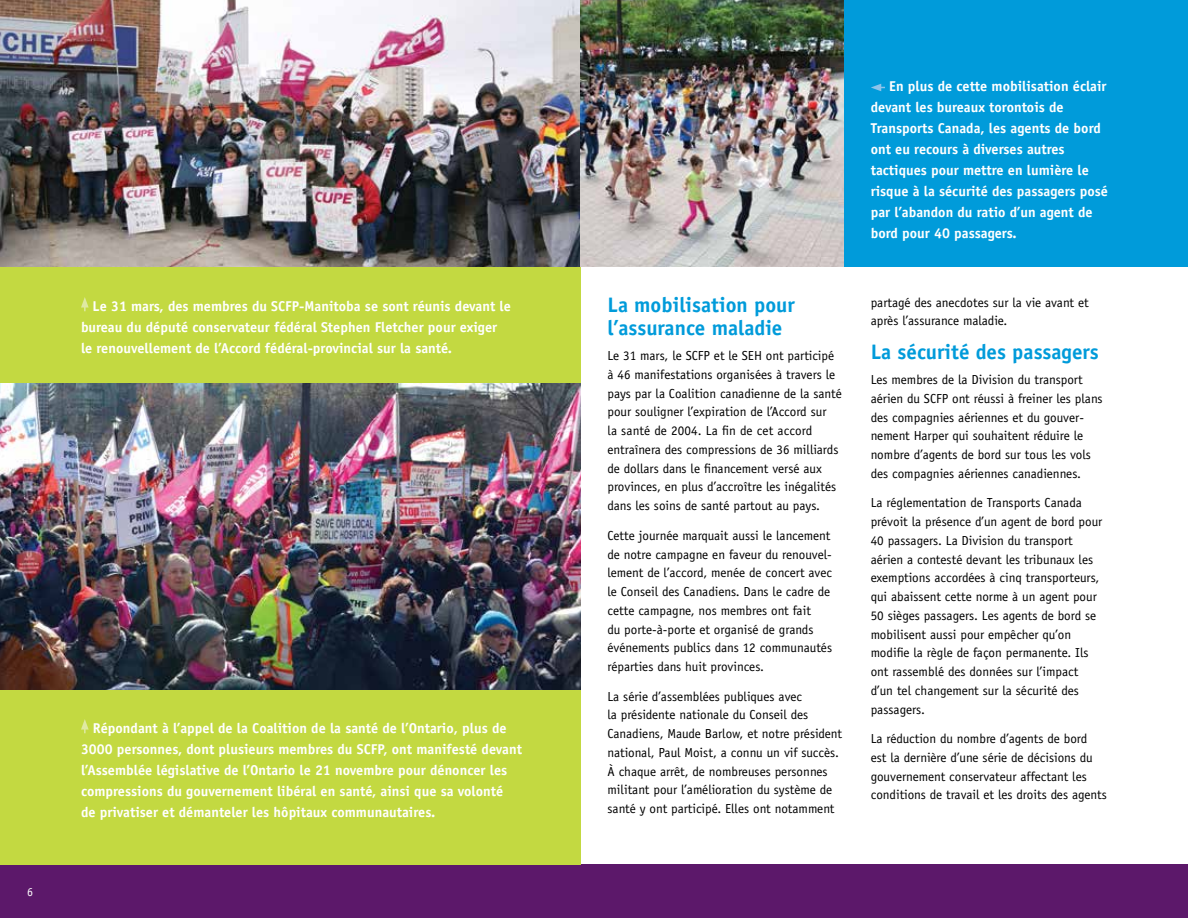
<style>
.page{position:relative;width:1188px;height:918px;background:#fff}
.page>*{position:absolute;margin:0;border:0;box-sizing:border-box;transform-origin:0 0}
.t1{font:700 21px/22.5px "Officina Sans Std";color:#009bda}
.t2{font:700 14.25px/21px "Officina Sans Std";color:#fff}
.t3{font:13.2px/18.8px "Officina Sans Std";color:#000}
.t4{font:12px "Officina Sans";color:#fff}
</style>
<div class="page">
<div style="left:0;top:865px;width:1188px;height:53px;background:#5c186a"></div>
<div style="left:0;top:267px;width:580px;height:598px;background:#c3d941"></div>
<div style="left:608px;top:0;width:580px;height:267px;background:#009bda"></div>
<svg style="left:81px;top:297px;width:8px;height:14px"></svg>
<img style="left:0;top:0;width:844px;height:267px">
<img style="left:0;top:383px;width:580px;height:306px">
<svg style="left:871px;top:84px;width:14px;height:7px"></svg>
<svg style="left:81px;top:719px;width:8px;height:14px"></svg>
<p class="t2" style="left:81px;top:296px;width:431px;text-indent:12px">Le 31 mars, des membres du SCFP-Manitoba se sont réunis devant le bureau du député conservateur fédéral Stephen Fletcher pour exiger le renouvellement de l’Accord fédéral-provincial sur la santé.</p>
<p class="t4" style="left:27px;top:885px;width:7px">6</p>
<p class="t2" style="left:81px;top:718px;width:443px;text-indent:12px">Répondant à l’appel de la Coalition de la santé de l’Ontario, plus de 3000 personnes, dont plusieurs membres du SCFP, ont manifesté devant l’Assemblée législative de l’Ontario le 21 novembre pour dénoncer les compressions du gouvernement libéral en santé, ainsi que sa volonté<br>de privatiser et démanteler les hôpitaux communautaires.</p>
<h1 class="t1" style="left:608px;top:294px;width:189px">La mobilisation pour l’assurance maladie</h1>
<p class="t3" style="left:608px;top:346px;width:236px">Le 31 mars, le SCFP et le SEH ont participé à 46 manifestations organisées à travers le pays par la Coalition canadienne de la santé pour souligner l’expiration de l’Accord sur<br>la santé de 2004. La fin de cet accord entraînera des compressions de 36 milliards de dollars dans le financement versé aux provinces, en plus d’accroître les inégalités dans les soins de santé partout au pays.</p>
<p class="t3" style="left:608px;top:526px;width:226px">Cette journée marquait aussi le lancement de notre campagne en faveur du renouvel&shy;lement de l’accord, menée de concert avec le Conseil des Canadiens. Dans le cadre de cette campagne, nos membres ont fait<br>du porte-à-porte et organisé de grands événements publics dans 12 communautés réparties dans huit provinces.</p>
<p class="t3" style="left:608px;top:687px;width:236px">La série d’assemblées publiques avec<br>la présidente nationale du Conseil des Canadiens, Maude Barlow, et notre président national, Paul Moist, a connu un vif succès.<br>À chaque arrêt, de nombreuses personnes militant pour l’amélioration du système de santé y ont participé. Elles ont notamment</p>
<p class="t2" style="left:871px;top:76px;width:239px;text-indent:18px">En plus de cette mobilisation éclair devant les bureaux torontois de Transports Canada, les agents de bord ont eu recours à diverses autres tactiques pour mettre en lumière le risque à la sécurité des passagers posé par l’abandon du ratio d’un agent de bord pour 40 passagers.</p>
<p class="t3" style="left:871px;top:293px;width:220px">partagé des anecdotes sur la vie avant et après l’assurance maladie.</p>
<h1 class="t1" style="left:871px;top:340px;width:229px">La sécurité des passagers</h1>
<p class="t3" style="left:871px;top:370px;width:233px">Les membres de la Division du transport aérien du SCFP ont réussi à freiner les plans des compagnies aériennes et du gouver&shy;nement Harper qui souhaitent réduire le nombre d’agents de bord sur tous les vols des compagnies aériennes canadiennes.</p>
<p class="t3" style="left:871px;top:494px;width:233px">La réglementation de Transports Canada prévoit la présence d’un agent de bord pour 40 passagers. La Division du transport aérien a contesté devant les tribunaux les exemptions accordées à cinq transporteurs, qui abaissent cette norme à un agent pour 50 sièges passagers. Les agents de bord se mobilisent aussi pour empêcher qu’on modifie la règle de façon permanente. Ils ont rassemblé des données sur l’impact d’un tel changement sur la sécurité des passagers.</p>
<p class="t3" style="left:871px;top:729px;width:238px">La réduction du nombre d’agents de bord<br>est la dernière d’une série de décisions du gouvernement conservateur affectant les conditions de travail et les droits des agents</p>
</div>
